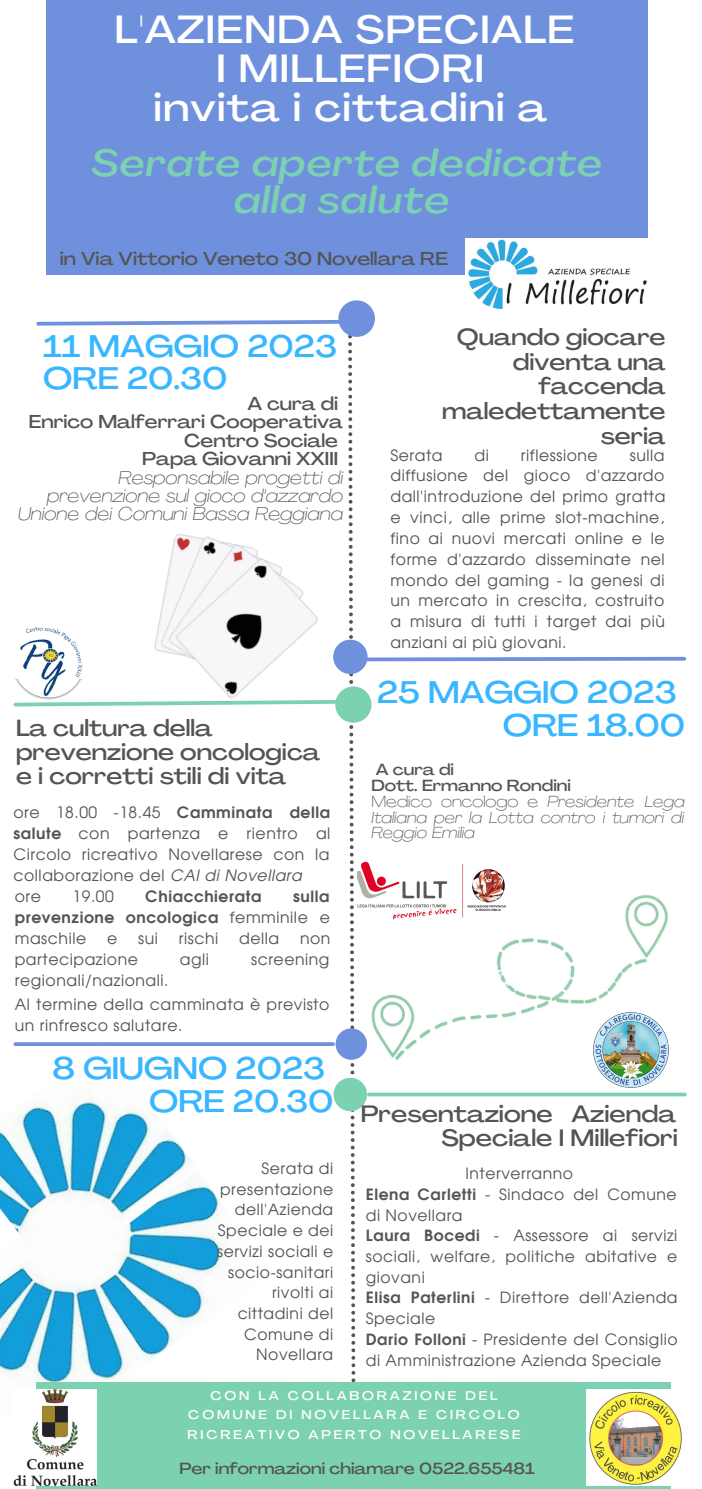
<style>
.page{position:relative;width:702px;height:1489px;background:#fff}
.page>*{position:absolute;margin:0;border:0;box-sizing:border-box;transform-origin:0 0}
.t1{font:500 expanded 38.75px/39.5px "Agrandir";letter-spacing:.035em;color:#fff;text-align:center}
.t2{font:italic 500 expanded 37.25px/37.5px "Agrandir";letter-spacing:.035em;color:#7cd1b0;text-align:center}
.t3{font:500 expanded 30.75px/32.8px "Agrandir";color:#38b6ff;text-align:right}
.t4{font:500 expanded 23.25px/24.5px "Agrandir";color:#545454;text-align:right}
.t5{font:500 expanded 23px/24.5px "Agrandir";color:#545454}
.t6{font:500 expanded 18.25px/18.2px "Agrandir";color:#545454;text-align:right}
.t7{font:italic 100 expanded 18.25px/18.2px "Agrandir";color:#545454;text-align:right}
.t8{font:15.75px/20.8px "Evolventa";letter-spacing:.035em;color:#545454;text-align:justify}
.t9{font:italic 100 expanded 15.75px/15.8px "Agrandir";color:#545454}
.t10{font:700 15.75px/20.8px "Evolventa";letter-spacing:.035em;color:#545454;text-align:justify}
.t11{font:500 expanded 15.75px "Agrandir";color:#545454}
.t12{font:15.5px/20.8px "Evolventa";letter-spacing:.035em;color:#545454;text-align:right}
.t13{font:500 expanded 12.5px/19.8px "Agrandir";letter-spacing:.225em;color:#fff;text-align:center}
.s1{font-weight:700}
.s2{font-style:italic}
.s3{font-weight:400}
.s4{font-weight:500;font-style:normal}
.s5{font-style:normal}
</style>
<div class="page">
<div style="left:46px;top:0;width:601px;height:275px;background:#6f91dd"></div>
<img style="left:355px;top:895px;width:313px;height:165px">
<div style="left:338px;top:300px;width:37px;height:37px;background:#6f91dd;border-radius:50%"></div>
<div style="left:335px;top:686px;width:36px;height:37px;background:#7cd1b0;border-radius:50%"></div>
<div style="left:335px;top:1028px;width:32px;height:32px;background:#6f91dd;border-radius:50%"></div>
<img style="left:0;top:1280px;width:12px;height:94px">
<div style="left:36px;top:1382px;width:634px;height:107px;background:#7cd1b0"></div>
<div style="left:333px;top:640px;width:34px;height:34px;background:#6f91dd;border-radius:50%"></div>
<svg style="left:367px;top:657px;width:317px;height:4px"></svg>
<svg style="left:12px;top:318px;width:343px;height:1064px"></svg>
<svg style="left:369px;top:1092px;width:315px;height:4px"></svg>
<div style="left:333px;top:1078px;width:34px;height:33px;background:#7cd1b0;border-radius:50%"></div>
<img style="left:465px;top:239px;width:182px;height:71px">
<img style="left:119px;top:511px;width:214px;height:205px">
<img style="left:13px;top:1389px;width:83px;height:96px">
<img style="left:0;top:1043px;width:199px;height:237px">
<svg style="left:15px;top:1042px;width:318px;height:4px"></svg>
<img style="left:586px;top:1389px;width:96px;height:96px">
<img style="left:357px;top:861px;width:148px;height:63px">
<img style="left:592px;top:1011px;width:77px;height:77px">
<img style="left:13px;top:622px;width:70px;height:77px">
<h1 class="t1" style="left:115px;top:13px;width:460px">L'AZIENDA SPECIALE<br>I MILLEFIORI<br>invita i cittadini a</h1>
<h2 class="t2" style="left:91px;top:148px;width:512px">Serate aperte dedicate alla salute</h2>
<p class="t6" style="left:60px;top:251px;width:389px">in Via Vittorio Veneto 30 Novellara RE</p>
<h3 class="t3" style="left:43px;top:333px;width:295px;text-align:left">11 MAGGIO 2023<br>ORE 20.30</h3>
<p class="t6" style="left:29px;top:396px;width:315px">A cura di<br>Enrico Malferrari Cooperativa<br>Centro Sociale<br>Papa Giovanni XXIII</p>
<p class="t7" style="left:18px;top:470px;width:326px">Responsabile progetti di prevenzione sul gioco d'azzardo<br>Unione dei Comuni Bassa Reggiana</p>
<h3 class="t5" style="left:16px;top:717px;width:306px">La cultura della prevenzione oncologica e i corretti stili di vita</h3>
<p class="t8" style="left:13px;top:803px;width:318px">ore 18.00 -18.45 <span class="s1">Camminata della salute</span> con partenza e rientro al Circolo ricreativo Novellarese con la collaborazione del <span class="s2">CAI di Novellara</span></p>
<p class="t8" style="left:15px;top:887px;width:28px">ore</p>
<p class="t8" style="left:72px;top:887px;width:43px">19.00</p>
<p class="t10" style="left:145px;top:887px;width:118px">Chiacchierata</p>
<p class="t10" style="left:15px;top:887px;width:316px;text-indent:278px">sulla prevenzione oncologica <span class="s3">femminile e maschile</span></p>
<p class="t8" style="left:107px;top:929px;width:12px">e</p>
<p class="t8" style="left:138px;top:929px;width:21px">sui</p>
<p class="t8" style="left:179px;top:929px;width:41px">rischi</p>
<p class="t8" style="left:239px;top:929px;width:42px">della</p>
<p class="t8" style="left:300px;top:929px;width:32px">non</p>
<p class="t8" style="left:15px;top:950px;width:125px">partecipazione</p>
<p class="t8" style="left:180px;top:950px;width:31px">agli</p>
<p class="t8" style="left:251px;top:950px;width:80px">screening</p>
<p class="t8" style="left:15px;top:969px;width:316px;line-height:24.2px">regionali/nazionali.<br>Al termine della camminata è previsto</p>
<p class="t8" style="left:15px;top:1015px;width:169px">un rinfresco salutare.</p>
<h3 class="t3" style="left:52px;top:1055px;width:282px">8 GIUGNO 2023<br>ORE 20.30</h3>
<p class="t12" style="left:217px;top:1159px;width:117px">Serata di presentazione dell'Azienda<br>Speciale e dei servizi sociali e socio-sanitari rivolti ai cittadini del<br>Comune di<br>Novellara</p>
<h3 class="t5" style="left:442px;top:327px;width:225px;text-align:right">Quando giocare diventa una faccenda maledettamente seria</h3>
<p class="t8" style="left:390px;top:445px;width:54px">Serata</p>
<p class="t8" style="left:474px;top:445px;width:16px">di</p>
<p class="t8" style="left:520px;top:445px;width:78px">riflessione</p>
<p class="t8" style="left:390px;top:445px;width:276px;text-indent:239px">sulla diffusione del gioco d'azzardo dall'introduzione del primo gratta e vinci, alle prime slot-machine, fino ai nuovi mercati online e le forme d'azzardo disseminate nel mondo del gaming - la genesi di un mercato in crescita, costruito a misura di tutti i target dai più anziani ai più giovani.</p>
<h3 class="t3" style="left:377px;top:679px;width:309px">25 MAGGIO 2023<br>ORE 18.00</h3>
<p class="t9" style="left:371px;top:763px;width:314px"><span class="s4">A cura di<br>Dott. Ermanno Rondini<br></span><span class="s5">Medico oncologo e</span> Presidente Lega<br>Italiana per la Lotta contro i tumori di<br>Reggio Emilia</p>
<h3 class="t4" style="left:360px;top:1104px;width:318px">Presentazione Azienda<br>Speciale I Millefiori</h3>
<p class="t12" style="left:365px;top:1164px;width:313px;text-align:left;text-indent:100px">Interverranno<br><span class="s1">Elena Carletti</span> - Sindaco del Comune di Novellara<br><span class="s1">Laura Bocedi</span> - Assessore ai servizi sociali, welfare, politiche abitative e giovani<br><span class="s1">Elisa Paterlini</span> - Direttore dell'Azienda<br>Speciale<br><span class="s1">Dario Folloni</span> - Presidente del Consiglio di Amministrazione Azienda Speciale</p>
<p class="t13" style="left:187px;top:1386px;width:334px">CON LA COLLABORAZIONE DEL<br>COMUNE DI NOVELLARA E CIRCOLO<br>RICREATIVO APERTO NOVELLARESE</p>
<p class="t11" style="left:179px;top:1462px;width:356px">Per informazioni chiamare 0522.655481</p>
</div>
